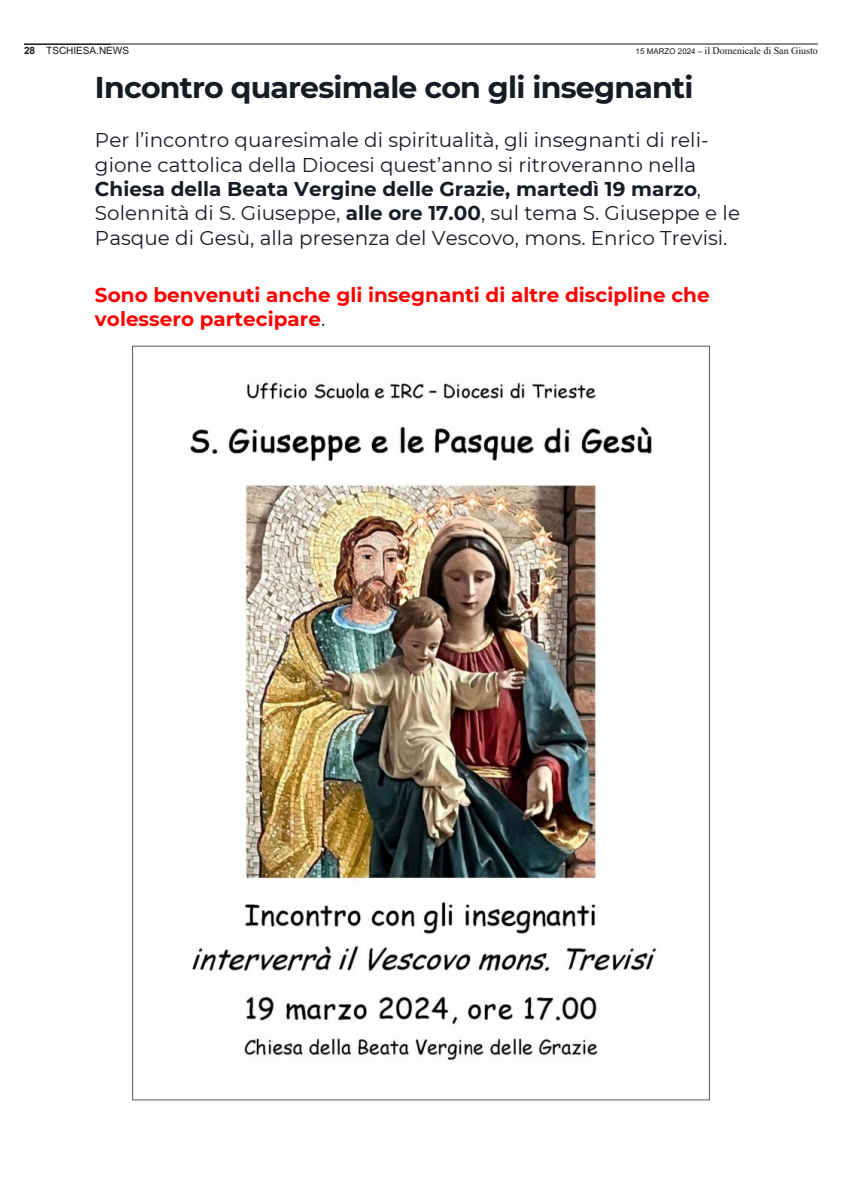
<style>
.page{position:relative;width:842px;height:1191px;background:#fff}
.page>*{position:absolute;margin:0;border:0;box-sizing:border-box;transform-origin:0 0}
.t1{font:700 30px "Montserrat";letter-spacing:-.025em;color:#171c24}
.t2{font:19.9px/24.4px "Montserrat";color:#171c24}
.t3{font:700 19.9px/24.5px "Montserrat";color:#f00}
.t4{font:10.1px "Times New Roman";letter-spacing:-.005em;color:#181717}
.t5{font:10.1px "Arial";letter-spacing:-.005em;color:#181717}
.s1{font-weight:700}
.s2{font-family:"Arial";font-size:7.9px}
.s3{font-weight:400;color:#171c24}
</style>
<div class="page">
<hr style="left:24px;top:44px;width:794px;height:1px;background:#181717">
<img style="left:189px;top:381px;width:468px;height:679px">
<p class="t5" style="left:24px;top:43px;width:107px"><span class="s1">28</span> TSCHIESA.NEWS</p>
<p class="t4" style="left:636px;top:43px;width:184px"><span class="s2">15 MARZO 2024 –</span> il Domenicale di San Giusto</p>
<p class="t1" style="left:95px;top:66px;width:600px">Incontro quaresimale con gli insegnanti</p>
<p class="t2" style="left:95px;top:127px;width:646px">Per l’incontro quaresimale di spiritualità, gli insegnanti di reli&shy;gione cattolica della Diocesi quest’anno si ritroveranno nella <span class="s1">Chiesa della Beata Vergine delle Grazie, martedì 19 marzo</span>, Solennità di S. Giuseppe, <span class="s1">alle ore 17.00</span>, sul tema S. Giuseppe e le Pasque di Gesù, alla presenza del Vescovo, mons. Enrico Trevisi.</p>
<p class="t3" style="left:95px;top:281px;width:616px">Sono benvenuti anche gli insegnanti di altre discipline che volessero partecipare<span class="s3">.</span></p>
</div>
